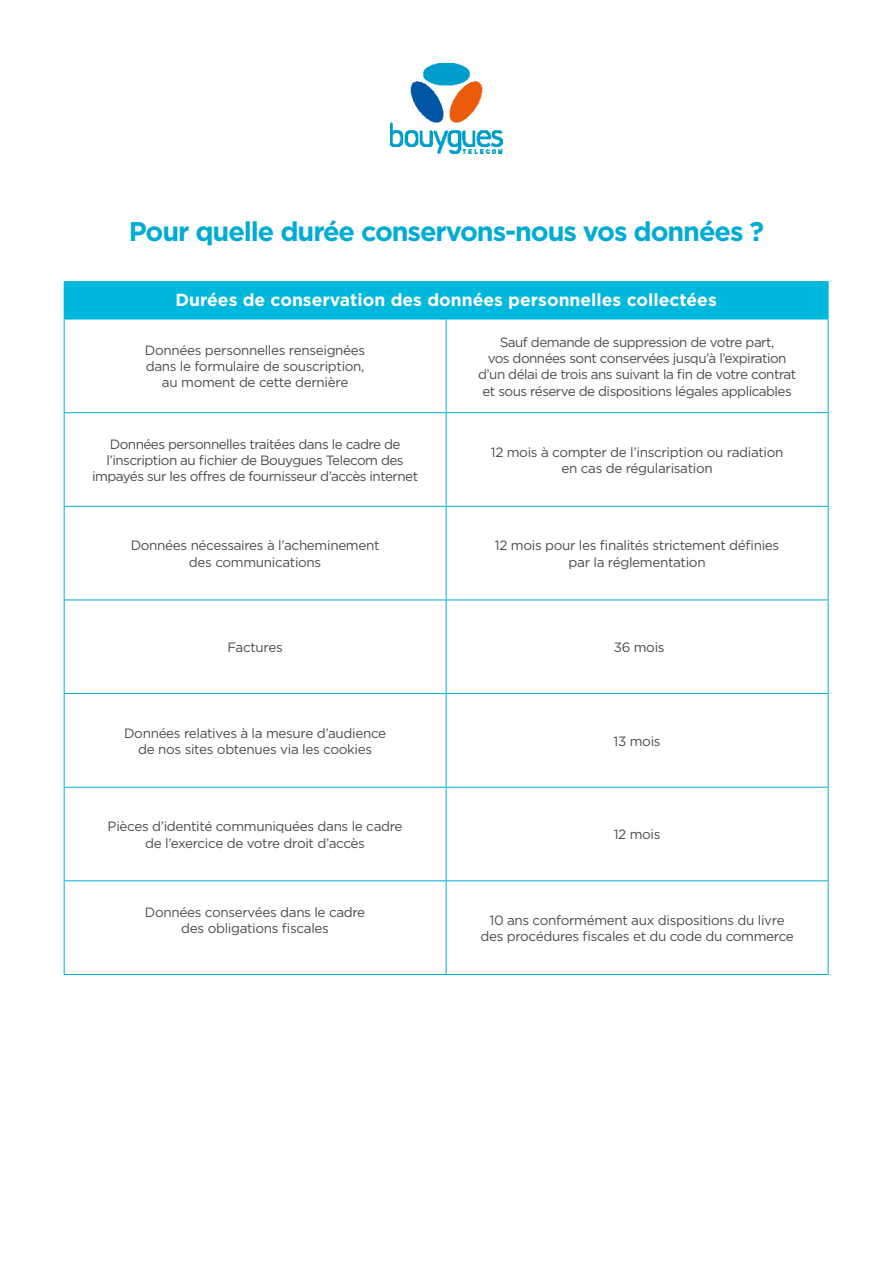
<style>
.page{position:relative;width:893px;height:1263px;background:#fff}
.page>*{position:absolute;margin:0;border:0;box-sizing:border-box;transform-origin:0 0}
.t1{font:700 27px "Gotham";letter-spacing:-.04em;color:#00acd5}
.t2{font:700 17.55px "Gotham";color:#fff}
.t3{font:13.5px/16.2px "Gotham";letter-spacing:-.025em;color:#4b4c4d;text-align:center}
</style>
<div class="page">
<img style="left:390px;top:64px;width:113px;height:90px">
<div style="left:64px;top:282px;width:764px;height:37px;background:#00b8db"></div>
<hr style="left:64px;top:281px;width:382px;height:1px;background:#00b8dc">
<hr style="left:446px;top:281px;width:382px;height:1px;background:#00b8dc">
<hr style="left:828px;top:282px;width:1px;height:37px;background:#00b8dc">
<hr style="left:64px;top:319px;width:382px;height:1px;background:#00b8dc">
<hr style="left:446px;top:319px;width:382px;height:1px;background:#00b8dc">
<hr style="left:64px;top:319px;width:1px;height:93px;background:#00acd5">
<hr style="left:446px;top:319px;width:1px;height:93px;background:#00acd5">
<hr style="left:828px;top:319px;width:1px;height:93px;background:#00acd5">
<hr style="left:64px;top:412px;width:382px;height:1px;background:#00acd5">
<hr style="left:64px;top:413px;width:1px;height:93px;background:#00acd5">
<hr style="left:446px;top:412px;width:382px;height:1px;background:#00acd5">
<hr style="left:446px;top:413px;width:1px;height:93px;background:#00acd5">
<hr style="left:828px;top:413px;width:1px;height:93px;background:#00acd5">
<hr style="left:64px;top:506px;width:382px;height:1px;background:#00acd5">
<hr style="left:64px;top:507px;width:1px;height:92px;background:#00acd5">
<hr style="left:446px;top:506px;width:382px;height:1px;background:#00acd5">
<hr style="left:446px;top:507px;width:1px;height:92px;background:#00acd5">
<hr style="left:828px;top:507px;width:1px;height:92px;background:#00acd5">
<hr style="left:64px;top:599px;width:382px;height:1px;background:#00acd5">
<hr style="left:64px;top:600px;width:1px;height:93px;background:#00acd5">
<hr style="left:446px;top:599px;width:382px;height:1px;background:#00acd5">
<hr style="left:446px;top:600px;width:1px;height:93px;background:#00acd5">
<hr style="left:828px;top:600px;width:1px;height:93px;background:#00acd5">
<hr style="left:64px;top:693px;width:382px;height:1px;background:#00acd5">
<hr style="left:64px;top:694px;width:1px;height:93px;background:#00acd5">
<hr style="left:446px;top:693px;width:382px;height:1px;background:#00acd5">
<hr style="left:446px;top:694px;width:1px;height:93px;background:#00acd5">
<hr style="left:828px;top:694px;width:1px;height:93px;background:#00acd5">
<hr style="left:64px;top:787px;width:382px;height:1px;background:#00acd5">
<hr style="left:64px;top:787px;width:1px;height:93px;background:#00acd5">
<hr style="left:446px;top:787px;width:382px;height:1px;background:#00acd5">
<hr style="left:446px;top:787px;width:1px;height:93px;background:#00acd5">
<hr style="left:828px;top:787px;width:1px;height:93px;background:#00acd5">
<hr style="left:64px;top:880px;width:382px;height:1px;background:#00acd5">
<hr style="left:64px;top:881px;width:1px;height:93px;background:#00acd5">
<hr style="left:446px;top:880px;width:382px;height:1px;background:#00acd5">
<hr style="left:446px;top:881px;width:1px;height:93px;background:#00acd5">
<hr style="left:828px;top:881px;width:1px;height:93px;background:#00acd5">
<hr style="left:64px;top:974px;width:382px;height:1px;background:#00acd5">
<hr style="left:446px;top:974px;width:382px;height:1px;background:#00acd5">
<p class="t1" style="left:129px;top:213px;width:637px">Pour quelle durée conservons-nous vos données ?</p>
<p class="t2" style="left:175px;top:288px;width:543px">Durées de conservation des données personnelles collectées</p>
<p class="t3" style="left:145px;top:342px;width:222px">Données personnelles renseignées dans le formulaire de souscription, au moment de cette dernière</p>
<p class="t3" style="left:478px;top:334px;width:320px">Sauf demande de suppression de votre part,<br>vos données sont conservées jusqu’à l’expiration d’un délai de trois ans suivant la fin de votre contrat et sous réserve de dispositions légales applicables</p>
<p class="t3" style="left:92px;top:435px;width:327px">Données personnelles traitées dans le cadre de l’inscription au fichier de Bouygues Telecom des impayés sur les offres de fournisseur d’accès internet</p>
<p class="t3" style="left:491px;top:444px;width:294px">12 mois à compter de l’inscription ou radiation en cas de régularisation</p>
<p class="t3" style="left:131px;top:537px;width:250px">Données nécessaires à l’acheminement des communications</p>
<p class="t3" style="left:495px;top:537px;width:286px">12 mois pour les finalités strictement définies par la réglementation</p>
<p class="t3" style="left:227px;top:639px;width:57px">Factures</p>
<p class="t3" style="left:614px;top:639px;width:52px">36 mois</p>
<p class="t3" style="left:124px;top:724px;width:264px">Données relatives à la mesure d’audience de nos sites obtenues via les cookies</p>
<p class="t3" style="left:614px;top:733px;width:48px">13 mois</p>
<p class="t3" style="left:108px;top:818px;width:296px">Pièces d’identité communiquées dans le cadre de l’exercice de votre droit d’accès</p>
<p class="t3" style="left:614px;top:826px;width:48px">12 mois</p>
<p class="t3" style="left:145px;top:904px;width:222px">Données conservées dans le cadre des obligations fiscales</p>
<p class="t3" style="left:480px;top:912px;width:315px">10 ans conformément aux dispositions du livre des procédures fiscales et du code du commerce</p>
</div>
